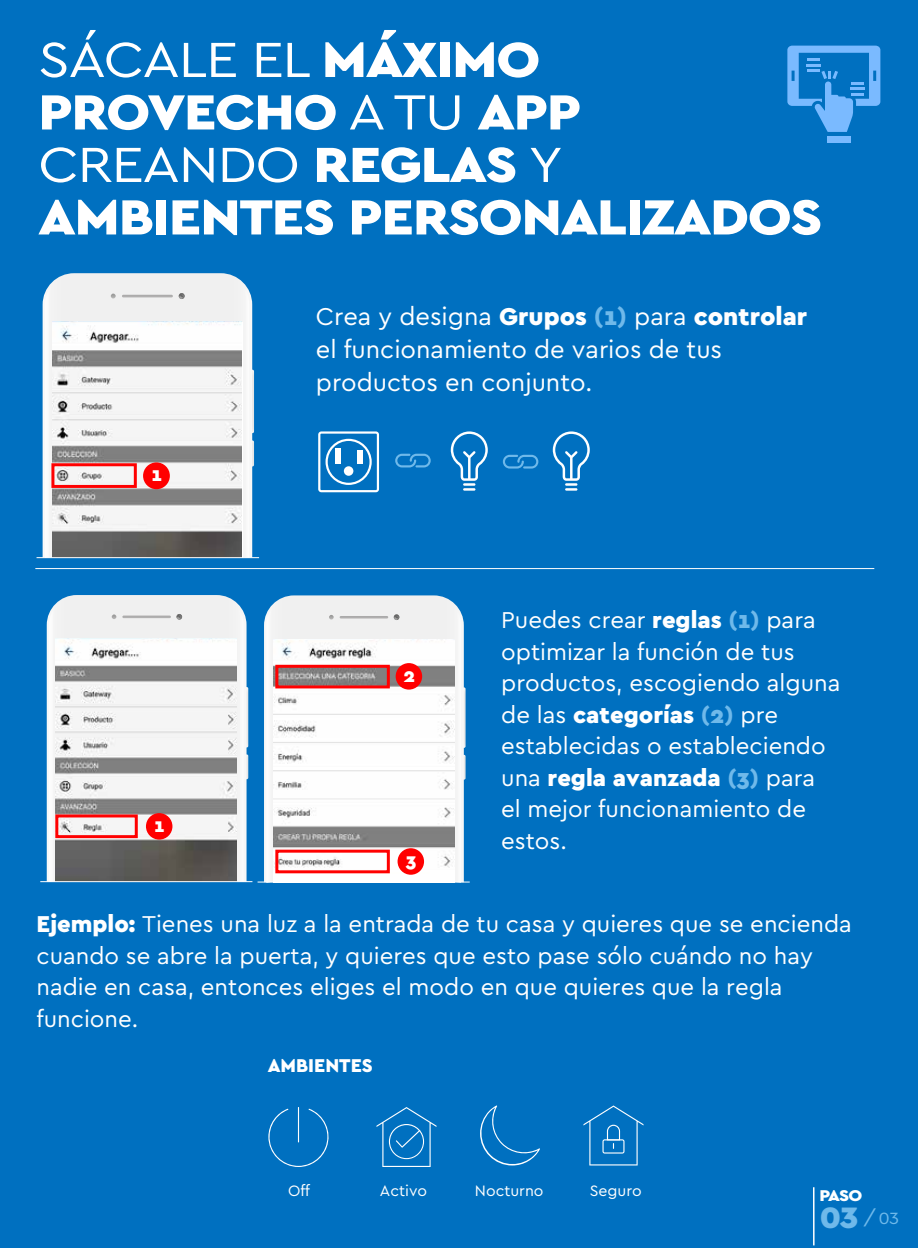
<style>
.page{position:relative;width:918px;height:1248px;background:#0070c0}
.page>*{position:absolute;margin:0;border:0;box-sizing:border-box;transform-origin:0 0}
.t1{font:900 51.6px/52.5px "Cera";letter-spacing:-.02em;color:#fff;scale:1.09 1}
.t2{font:900 30.9px "Cera";color:#6fb9ea;scale:1.09 1}
.t3{font:25.5px/33px "Cera";color:#fff}
.t4{font:24px/31.5px "Cera";color:#fff}
.t5{font:900 19.95px "Cera";color:#fff}
.t6{font:900 19.65px "Cera";color:#fff}
.t7{font:900 19.5px "Cera";color:#fff}
.t8{font:900 16.35px "Cera";color:#fff;scale:1.09 1}
.t9{font:15.75px "Cera";color:#fff}
.s1{font-weight:400}
.s2{font-weight:900}
.s3{font-weight:900;color:#6fb9ea}
.s4{font-weight:400;font-size:20.1px}
.s5{font-weight:400;font-size:16.95px}
</style>
<div class="page">
<hr style="left:813px;top:1187px;width:2px;height:58px;background:#fff">
<div style="left:827px;top:136px;width:24px;height:7px;background:#7abaff"></div>
<svg style="left:787px;top:46px;width:93px;height:86px"></svg>
<svg style="left:43px;top:273px;width:203px;height:284px;background:#d7e3ec"></svg>
<svg style="left:45px;top:285px;width:209px;height:272px;background:#eaedf0"></svg>
<img style="left:52px;top:321px;width:190px;height:236px">
<hr style="left:37px;top:557px;width:222px;height:1px;background:#fff">
<div style="left:51px;top:463px;width:86px;height:25px;border:3px solid #f00"></div>
<div style="left:143px;top:462px;width:27px;height:27px;background:#f00;border-radius:50%"></div>
<svg style="left:47px;top:595px;width:193px;height:286px;background:#dae5ed"></svg>
<svg style="left:49px;top:606px;width:199px;height:275px;background:#eaecee"></svg>
<img style="left:56px;top:638px;width:181px;height:243px">
<hr style="left:40px;top:881px;width:212px;height:1px;background:#fff">
<div style="left:55px;top:814px;width:83px;height:24px;border:3px solid #f00"></div>
<div style="left:146px;top:813px;width:26px;height:27px;background:#f00;border-radius:50%"></div>
<svg style="left:264px;top:595px;width:193px;height:287px;background:#d2e1eb"></svg>
<svg style="left:266px;top:606px;width:200px;height:276px;background:#e7ecef"></svg>
<div style="left:273px;top:642px;width:181px;height:240px;background:#fff"></div>
<img style="left:273px;top:640px;width:181px;height:232px">
<hr style="left:258px;top:882px;width:212px;height:1px;background:#fff">
<div style="left:275px;top:665px;width:115px;height:23px;border:3px solid #f00"></div>
<div style="left:275px;top:850px;width:115px;height:23px;border:3px solid #f00"></div>
<div style="left:396px;top:663px;width:26px;height:27px;background:#f00;border-radius:50%"></div>
<div style="left:398px;top:848px;width:26px;height:27px;background:#f00;border-radius:50%"></div>
<svg style="left:318px;top:431px;width:61px;height:61px"></svg>
<div style="left:344px;top:466px;width:9px;height:10px;background:#fff;border-radius:50%"></div>
<div style="left:335px;top:449px;width:6px;height:15px;background:#fff"></div>
<div style="left:357px;top:451px;width:6px;height:13px;background:#fff"></div>
<svg style="left:451px;top:431px;width:37px;height:60px"></svg>
<svg style="left:395px;top:454px;width:36px;height:13px"></svg>
<svg style="left:503px;top:455px;width:35px;height:14px"></svg>
<hr style="left:35px;top:568px;width:839px;height:1px;background:#fff">
<svg style="left:376px;top:1107px;width:60px;height:60px"></svg>
<svg style="left:480px;top:1105px;width:60px;height:61px"></svg>
<svg style="left:583px;top:1106px;width:60px;height:60px"></svg>
<svg style="left:268px;top:1109px;width:61px;height:58px"></svg>
<hr style="left:298px;top:1107px;width:1px;height:35px;background:#fff">
<svg style="left:553px;top:431px;width:37px;height:60px"></svg>
<h1 class="t1" style="left:38px;top:32px;width:721px"><span class="s1">SÁCALE EL</span> MÁXIMO<br>PROVECHO <span class="s1">A TU</span> APP<br><span class="s1">CREANDO</span> REGLAS <span class="s1">Y<br></span>AMBIENTES PERSONALIZADOS</h1>
<p class="t5" style="left:152px;top:461px;width:12px">1</p>
<p class="t6" style="left:154px;top:812px;width:12px">1</p>
<p class="t3" style="left:316px;top:299px;width:493px">Crea y designa <span class="s2">Grupos</span> <span class="s3">(1)</span> para <span class="s2">controlar </span>el funcionamiento de varios de tus productos en conjunto.</p>
<p class="t6" style="left:403px;top:662px;width:13px">2</p>
<p class="t6" style="left:406px;top:847px;width:12px">3</p>
<p class="t4" style="left:501px;top:603px;width:341px">Puedes crear <span class="s2">reglas</span> <span class="s3">(1)</span> para optimizar la función de tus productos, escogiendo alguna de las <span class="s2">categorías</span> <span class="s3">(2)</span> pre establecidas o estableciendo una <span class="s2">regla avanzada</span> <span class="s3">(3)</span> para el mejor funcionamiento de estos.</p>
<p class="t4" style="left:37px;top:907px;width:817px"><span class="s2">Ejemplo:</span> Tienes una luz a la entrada de tu casa y quieres que se encienda cuando se abre la puerta, y quieres que esto pase sólo cuándo no hay nadie en casa, entonces eliges el modo en que quieres que la regla funcione.</p>
<p class="t7" style="left:268px;top:1053px;width:107px">AMBIENTES</p>
<p class="t9" style="left:288px;top:1180px;width:23px">Off</p>
<p class="t9" style="left:380px;top:1180px;width:49px">Activo</p>
<p class="t9" style="left:475px;top:1180px;width:70px">Nocturno</p>
<p class="t9" style="left:590px;top:1180px;width:54px">Seguro</p>
<p class="t8" style="left:820px;top:1184px;width:41px">PASO</p>
<p class="t2" style="left:819px;top:1197px;width:75px">03 <span class="s4">/</span><span class="s5">03</span></p>
</div>
